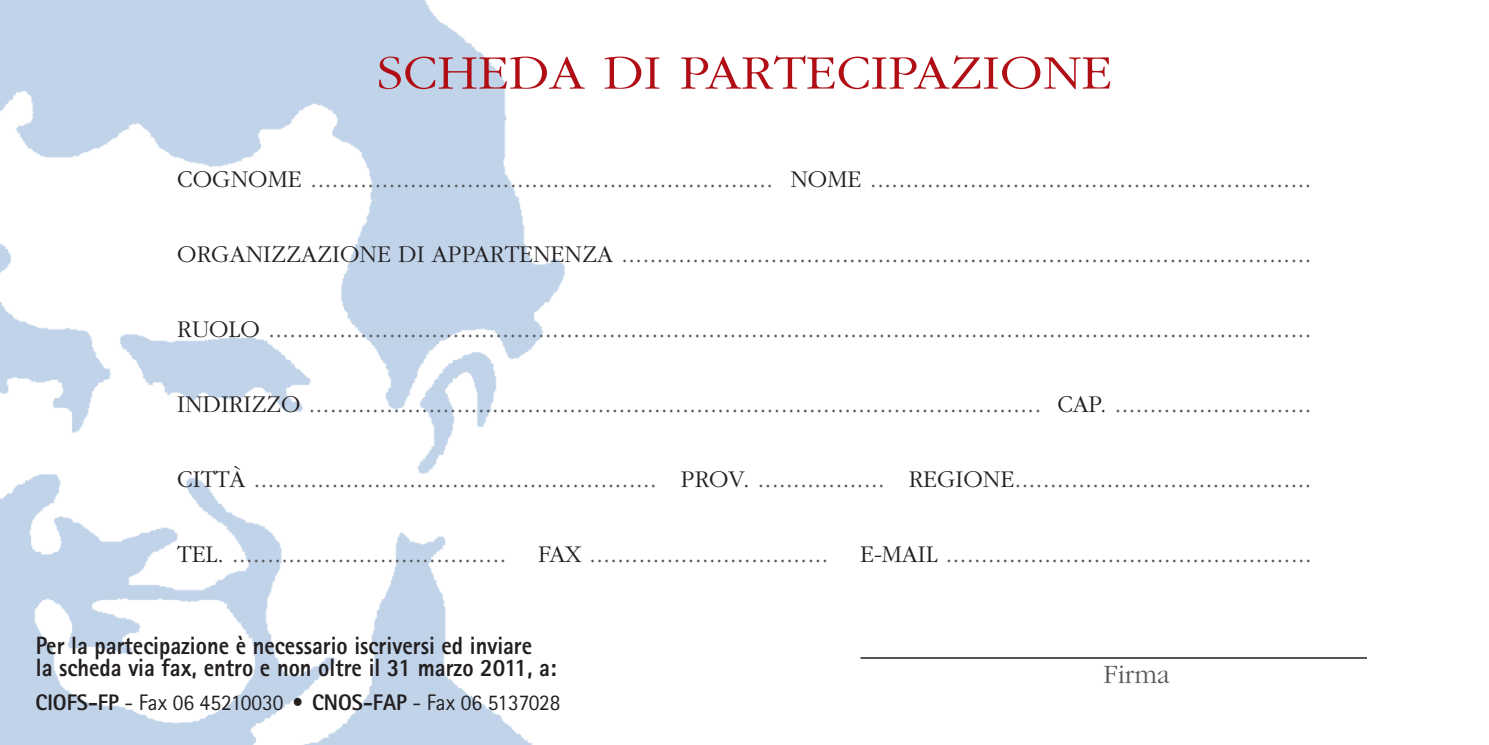
<style>
.page{position:relative;width:1489px;height:745px;background:#fff}
.page>*{position:absolute;margin:0;border:0;box-sizing:border-box;transform-origin:0 0}
.t1{font:300 50px "Garamond";color:#b00d15;scale:1.1 1}
.t2{font:300 27.5px "Garamond";color:#57585a}
.t3{font:800 25px/22.5px "Rotis Sans Serif";color:#231f20;scale:.9 1}
.t4{font:22.5px "Rotis Sans Serif";color:#231f20;scale:.95 1}
.s1{font-size:25px;color:#231f20}
.s2{font-weight:800}
</style>
<div class="page">
<img style="left:0;top:0;width:565px;height:744px">
<hr style="left:860px;top:656px;width:506px;height:2px;background:#231f20">
<h1 class="t1" style="left:377px;top:53px;width:670px">SCHEDA DI PARTECIPAZIONE</h1>
<p class="t2" style="left:177px;top:167px;width:1135px"><span class="s1">COGNOME</span> ................................................................. <span class="s1">NOME</span> ..............................................................</p>
<p class="t2" style="left:177px;top:242px;width:1135px"><span class="s1">ORGANIZZAZIONE DI APPARTENENZA</span> .................................................................................................</p>
<p class="t2" style="left:177px;top:317px;width:1135px"><span class="s1">RUOLO</span> ...................................................................................................................................................</p>
<p class="t2" style="left:177px;top:392px;width:1135px"><span class="s1">INDIRIZZO</span> ........................................................................................................ <span class="s1">CAP.</span> ............................</p>
<p class="t2" style="left:177px;top:467px;width:1135px"><span class="s1">CITTÀ</span> ......................................................... <span class="s1">PROV.</span> .................. <span class="s1">REGIONE</span>..........................................</p>
<p class="t2" style="left:177px;top:542px;width:1136px"><span class="s1">TEL.</span> ....................................... <span class="s1">FAX</span> .................................. <span class="s1">E-MAIL</span> ....................................................</p>
<p class="t3" style="left:36px;top:636px;width:580px">Per la partecipazione è necessario iscriversi ed inviare<br>la scheda via fax, entro e non oltre il 31 marzo 2011, a:</p>
<p class="t4" style="left:35px;top:693px;width:554px"><span class="s2">CIOFS-FP</span> - Fax 06 45210030 • <span class="s2">CNOS-FAP</span> - Fax 06 5137028</p>
<p class="t2" style="left:1103px;top:662px;width:68px">Firma</p>
</div>
